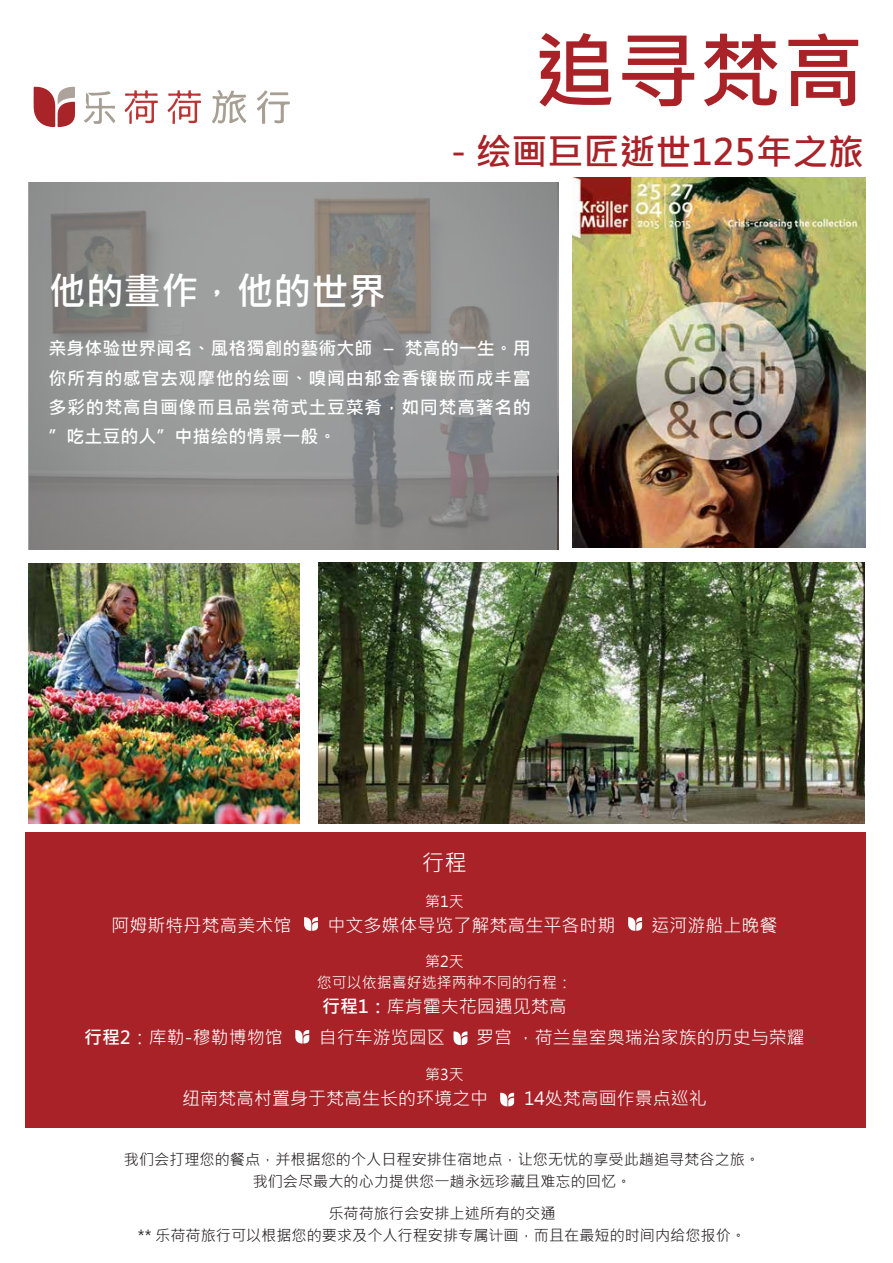
<style>
.page{position:relative;width:893px;height:1263px;background:#fff}
.page>*{position:absolute;margin:0;border:0;box-sizing:border-box;transform-origin:0 0}
.t1{font:700 82.5px "Microsoft Jheng Hei";color:#a92228}
.t2{font:700 37.5px "Microsoft Jheng Hei";color:#fff}
.t3{font:700 36px "Microsoft Jheng Hei";color:#a92228}
.t4{font:22.5px "Microsoft Jheng Hei";color:#fff}
.t5{font:18px "Microsoft Jheng Hei";color:#fff}
.t6{font:700 18px/29.2px "Microsoft Jheng Hei";letter-spacing:.03em;color:#fff;text-align:justify}
.t7{font:15.15px/21.6px "Microsoft Jheng Hei";color:#231f20;text-align:center}
.t8{font:15px/21.3px "Microsoft Jheng Hei";color:#fff;text-align:center}
.s1{font-weight:700}
</style>
<div class="page">
<svg style="left:212px;top:90px;width:35px;height:34px"></svg>
<svg style="left:257px;top:90px;width:33px;height:34px"></svg>
<svg style="left:124px;top:90px;width:34px;height:34px"></svg>
<svg style="left:167px;top:90px;width:34px;height:34px"></svg>
<svg style="left:84px;top:91px;width:31px;height:33px"></svg>
<svg style="left:34px;top:87px;width:41px;height:40px"></svg>
<svg style="left:28px;top:182px;width:529px;height:367px;background:#8f8f8e"></svg>
<div style="left:25px;top:832px;width:840px;height:296px;background:#a92228"></div>
<svg style="left:304px;top:917px;width:14px;height:14px"></svg>
<svg style="left:628px;top:917px;width:14px;height:14px"></svg>
<svg style="left:295px;top:1030px;width:14px;height:13px"></svg>
<svg style="left:453px;top:1031px;width:14px;height:14px"></svg>
<svg style="left:500px;top:1093px;width:14px;height:13px"></svg>
<img style="left:572px;top:178px;width:294px;height:370px">
<img style="left:318px;top:562px;width:546px;height:261px">
<img style="left:28px;top:564px;width:272px;height:259px">
<h1 class="t1" style="left:534px;top:20px;width:332px">追寻梵高</h1>
<h3 class="t3" style="left:451px;top:129px;width:414px">- 绘画巨匠逝世125年之旅</h3>
<h2 class="t2" style="left:49px;top:267px;width:339px">他的畫作，他的世界</h2>
<p class="t6" style="left:49px;top:334px;width:484px">亲身体验世界闻名、風格獨創的藝術大師 – 梵高的一生。用你所有的感官去观摩他的绘画、嗅闻由郁金香镶嵌而成丰富多彩的梵高自画像而且品尝荷式土豆菜肴，如同梵高著名的”吃土豆的人”中描绘的情景一般。</p>
<h3 class="t4" style="left:422px;top:848px;width:46px">行程</h3>
<p class="t8" style="left:425px;top:891px;width:40px">第1天</p>
<p class="t5" style="left:111px;top:914px;width:181px">阿姆斯特丹梵高美术馆</p>
<p class="t5" style="left:327px;top:914px;width:289px">中文多媒体导览了解梵高生平各时期</p>
<p class="t5" style="left:651px;top:914px;width:127px">运河游船上晚餐</p>
<p class="t8" style="left:317px;top:951px;width:256px">第2天<br>您可以依据喜好选择两种不同的行程：</p>
<p class="t5" style="left:322px;top:995px;width:246px"><span class="s1">行程1：</span>库肯霍夫花园遇见梵高</p>
<p class="t5" style="left:84px;top:1026px;width:200px"><span class="s1">行程2</span>：库勒-穆勒博物馆</p>
<p class="t5" style="left:319px;top:1026px;width:127px">自行车游览园区</p>
<p class="t5" style="left:476px;top:1026px;width:330px">罗宫 ，荷兰皇室奥瑞治家族的历史与荣耀</p>
<p class="t8" style="left:425px;top:1064px;width:40px">第3天</p>
<p class="t5" style="left:182px;top:1087px;width:307px">纽南梵高村置身于梵高生长的环境之中</p>
<p class="t5" style="left:524px;top:1087px;width:184px">14处梵高画作景点巡礼</p>
<p class="t7" style="left:124px;top:1149px;width:638px">我们会打理您的餐点，并根据您的个人日程安排住宿地点，让您无忧的享受此趟追寻梵谷之旅。我们会尽最大的心力提供您一趟永远珍藏且难忘的回忆。</p>
<p class="t7" style="left:138px;top:1203px;width:609px">乐荷荷旅行会安排上述所有的交通<br>** 乐荷荷旅行可以根据您的要求及个人行程安排专属计画，而且在最短的时间内给您报价。</p>
</div>
